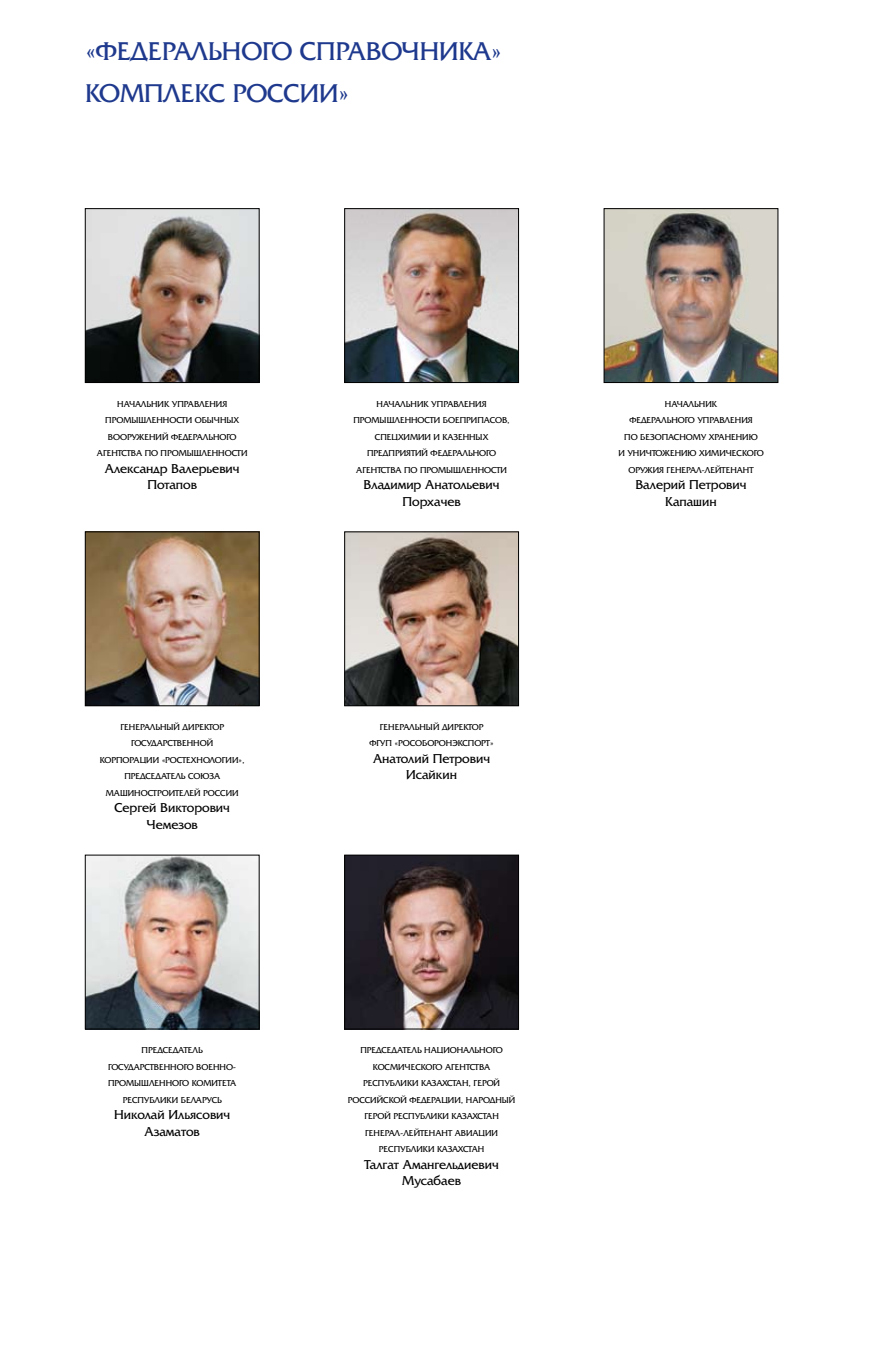
<style>
.page{position:relative;width:893px;height:1361px;background:#fff}
.page>*{position:absolute;margin:0;border:0;box-sizing:border-box;transform-origin:0 0}
.t1{font:27px "AG Friquer";color:#1e398d}
.t2{font:13.5px/16.5px "AG Friquer";color:#000;text-align:center}
.t3{font:9px/16.5px "AG Friquer";color:#000}
</style>
<div class="page">
<img style="left:346px;top:857px;width:171px;height:170px">
<div style="left:344px;top:855px;width:175px;height:174px;border:1px solid #000"></div>
<img style="left:87px;top:857px;width:170px;height:170px">
<div style="left:85px;top:855px;width:174px;height:174px;border:1px solid #000"></div>
<img style="left:346px;top:533px;width:171px;height:171px">
<div style="left:344px;top:531px;width:175px;height:175px;border:1px solid #000"></div>
<img style="left:346px;top:210px;width:171px;height:171px">
<div style="left:344px;top:208px;width:175px;height:175px;border:1px solid #000"></div>
<img style="left:606px;top:210px;width:170px;height:171px">
<div style="left:604px;top:208px;width:174px;height:175px;border:1px solid #000"></div>
<img style="left:87px;top:533px;width:170px;height:171px">
<div style="left:85px;top:531px;width:174px;height:175px;border:1px solid #000"></div>
<img style="left:87px;top:210px;width:170px;height:171px">
<div style="left:85px;top:208px;width:174px;height:175px;border:1px solid #000"></div>
<h1 class="t1" style="left:174px;top:37px;width:248px">АЛЬН ОГО СПРАВОЧНИ</h1>
<h1 class="t1" style="left:459px;top:37px;width:45px">КА»</h1>
<h1 class="t1" style="left:85px;top:79px;width:201px">КОМПЛЕКС РОССИИ</h1>
<h1 class="t1" style="left:339px;top:79px;width:12px">»</h1>
<h1 class="t1" style="left:85px;top:37px;width:48px">«ФЕДЕР</h1>
<p class="t3" style="left:105px;top:396px;width:135px;text-indent:12px">Начальник уп равления промышленности обычных воо</p>
<p class="t3" style="left:97px;top:429px;width:152px;text-indent:30px">ружений Федерального агентства по п ромышленности</p>
<h2 class="t2" style="left:105px;top:460px;width:136px">Александр Валерьевич<br>Потапов</h2>
<p class="t3" style="left:131px;top:719px;width:94px;text-indent:-11px">Генеральный директор<br>ГОСУДАРСТВЕНН</p>
<p class="t3" style="left:200px;top:735px;width:14px">ОЙ</p>
<p class="t3" style="left:100px;top:752px;width:48px">КОРПОРАЦИИ</p>
<p class="t3" style="left:124px;top:752px;width:122px;text-indent:37px">«Ростехнологии», п редседатель Сою</p>
<p class="t3" style="left:106px;top:768px;width:134px;text-indent:104px">за машиностроителей России</p>
<h2 class="t2" style="left:114px;top:800px;width:117px">Сергей Викторович<br>Чемезов</h2>
<p class="t3" style="left:108px;top:1042px;width:96px;text-indent:33px">Председатель<br>Государственного</p>
<p class="t3" style="left:196px;top:1058px;width:41px">военно-</p>
<p class="t3" style="left:108px;top:1075px;width:71px">п ромышленного</p>
<p class="t3" style="left:123px;top:1075px;width:113px;text-indent:69px">комитета<br>Республики Беларусь</p>
<h2 class="t2" style="left:114px;top:1106px;width:118px">Николай Ильясович<br>Азаматов</h2>
<p class="t3" style="left:377px;top:396px;width:111px">Начальник уп равления</p>
<p class="t3" style="left:353px;top:412px;width:158px">п ромышленности боеп рипасов ,</p>
<p class="t3" style="left:375px;top:429px;width:115px">сп ецхимии и казенных</p>
<p class="t3" style="left:367px;top:445px;width:119px">п редп риятий Федерального</p>
<p class="t3" style="left:356px;top:462px;width:152px">агентства по п ромышленности</p>
<h2 class="t2" style="left:364px;top:477px;width:137px">Владимир Анатольевич<br>Порхачев</h2>
<p class="t3" style="left:369px;top:719px;width:126px;text-align:center">Генеральный директор<br>ФГУП «Рособоронэкспорт»</p>
<h2 class="t2" style="left:373px;top:750px;width:119px">Анатолий Петрович<br>Исайкин</h2>
<p class="t3" style="left:373px;top:1042px;width:120px;text-indent:-12px">Председатель Национального космического</p>
<p class="t3" style="left:445px;top:1058px;width:41px">аг ентства</p>
<p class="t3" style="left:363px;top:1075px;width:138px">Республики Казахстан, Герой</p>
<p class="t3" style="left:348px;top:1091px;width:169px">Российской Федерации, Народный</p>
<p class="t3" style="left:364px;top:1108px;width:136px">Герой Республики Казахстан</p>
<p class="t3" style="left:365px;top:1124px;width:134px">генерал-лейтенант ав иации</p>
<p class="t3" style="left:379px;top:1141px;width:107px">Республики Казахстан</p>
<h2 class="t2" style="left:364px;top:1156px;width:136px">Талгат Амангельдиевич<br>Мусабаев</h2>
<p class="t3" style="left:629px;top:396px;width:88px;text-indent:36px">Начальник<br>Федерального</p>
<p class="t3" style="left:697px;top:412px;width:57px">уп равления</p>
<p class="t3" style="left:624px;top:429px;width:6px">по</p>
<p class="t3" style="left:640px;top:429px;width:23px">безопа</p>
<p class="t3" style="left:674px;top:429px;width:83px">сному хранению</p>
<p class="t3" style="left:618px;top:445px;width:130px">и уничтожению химического</p>
<p class="t3" style="left:628px;top:462px;width:127px">о ружия генерал-лейтенант</p>
<h2 class="t2" style="left:635px;top:477px;width:113px">Валерий Петрович<br>Капашин</h2>
</div>
